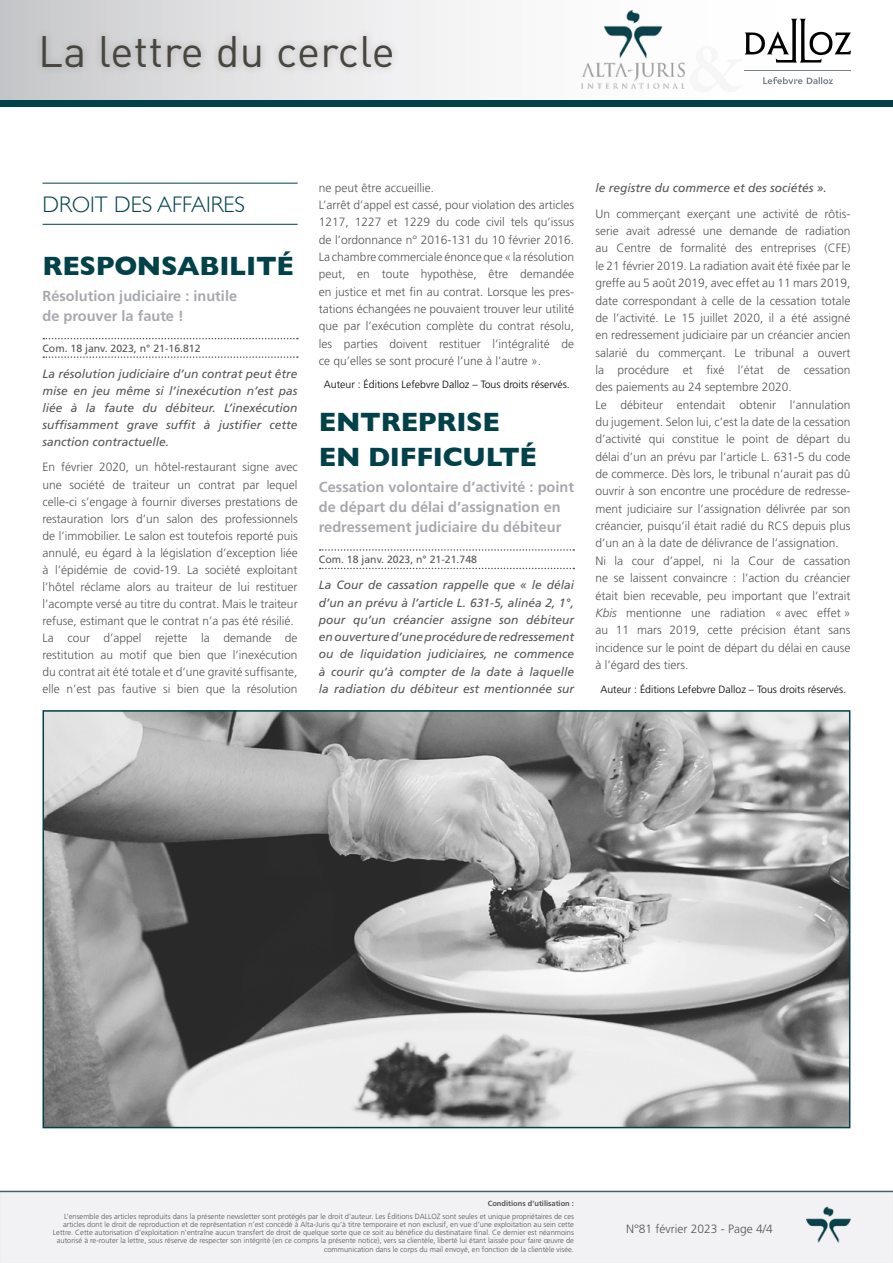
<style>
.page{position:relative;width:893px;height:1263px;background:#fff}
.page>*{position:absolute;margin:0;border:0;box-sizing:border-box;transform-origin:0 0}
.t1{font:43.5px "DIN";letter-spacing:.01em;color:#47453e}
.t2{font:700 27px/34.7px "Gill Sans";letter-spacing:-.01em;color:#00414a}
.t3{font:300 22.5px "Gill Sans";color:#00414a}
.t4{font:700 14.55px/19.8px "Frutiger";color:#a8a9ae}
.t5{font:300 12px/17.4px "Frutiger";color:#565658}
.t6{font:italic 12px/17.2px "Frutiger";color:#565658;text-align:justify}
.t7{font:300 10.5px "Frutiger";color:#000}
.t8{font:10.5px "Frutiger";color:#565658}
.t9{font:300 7.5px/8.2px "Frutiger";color:#565658;text-align:right}
.t10{font:700 7.5px "Frutiger";color:#565658}
.s1{font-style:italic}
</style>
<div class="page">
<svg style="left:0;top:1190px;width:893px;height:73px"></svg>
<hr style="left:43px;top:183px;width:255px;height:1px;background:#00414a">
<hr style="left:43px;top:224px;width:255px;height:1px;background:#00414a">
<svg style="left:43px;top:338px;width:255px;height:1px"></svg>
<svg style="left:43px;top:356px;width:255px;height:2px"></svg>
<svg style="left:320px;top:549px;width:254px;height:2px"></svg>
<svg style="left:320px;top:568px;width:254px;height:1px"></svg>
<img style="left:46px;top:713px;width:801px;height:412px">
<div style="left:43px;top:710px;width:807px;height:418px;border:2px solid #00414a"></div>
<div style="left:0;top:0;width:893px;height:100px;background:linear-gradient(to right,#d0d1d3,#fff)"></div>
<div style="left:35px;top:27px;width:365px;height:48px;background:#000;opacity:.2"></div>
<div style="left:0;top:100px;width:893px;height:7px;background:#00414a"></div>
<img style="left:574px;top:7px;width:117px;height:87px">
<img style="left:806px;top:1205px;width:44px;height:38px">
<svg style="left:745px;top:19px;width:106px;height:44px"></svg>
<hr style="left:745px;top:70px;width:106px;height:1px;background:#7b838d">
<svg style="left:763px;top:77px;width:70px;height:7px"></svg>
<div style="left:43px;top:1200px;width:531px;height:51px;background:#f2f1f3"></div>
<h1 class="t1" style="left:38px;top:24px;width:358px">La lettre du cercle</h1>
<h3 class="t3" style="left:43px;top:187px;width:204px">DROIT DES AFFAIRES</h3>
<h2 class="t2" style="left:43px;top:248px;width:253px">RESPONSABILITÉ</h2>
<p class="t4" style="left:43px;top:287px;width:196px">Résolution judiciaire : inutile de prouver la faute !</p>
<p class="t8" style="left:43px;top:342px;width:160px">Com. 18 janv. 2023, n° 21-16.812</p>
<p class="t6" style="left:43px;top:365px;width:257px">La résolution judiciaire d’un contrat peut être mise en jeu même si l’inexécution n’est pas liée à la faute du débiteur. L’inexécution suffisamment grave suffit à justifier cette sanction contractuelle.</p>
<p class="t5" style="left:43px;top:459px;width:257px">En février 2020, un hôtel-restaurant signe avec une société de traiteur un contrat par lequel celle-ci s’engage à fournir diverses prestations de restauration lors d’un salon des professionnels de l’immobilier. Le salon est toutefois reporté puis annulé, eu égard à la législation d’exception liée à l’épidémie de covid-19. La société exploitant l’hôtel réclame alors au traiteur de lui restituer l’acompte versé au titre du contrat. Mais le traiteur refuse, estimant que le contrat n’a pas été résilié.<br>La cour d’appel rejette la demande de restitution au motif que bien que l’inexécution du contrat ait été totale et d’une gravité suffisante, elle n’est pas fautive si bien que la résolution</p>
<p class="t5" style="left:319px;top:179px;width:257px">ne peut être accueillie.<br>L’arrêt d’appel est cassé, pour violation des articles 1217, 1227 et 1229 du code civil tels qu’issus de l’ordonnance n° 2016-131 du 10 février 2016.<br>La chambre commerciale énonce que « la résolution peut, en toute hypothèse, être demandée en justice et met fin au contrat. Lorsque les pres&shy;tations échangées ne pouvaient trouver leur utilité que par l’exécution complète du contrat résolu, les parties doivent restituer l’intégralité de ce qu’elles se sont procuré l’une à l’autre ».</p>
<p class="t7" style="left:324px;top:379px;width:247px">Auteur : Éditions Lefebvre Dalloz – Tous droits réservés.</p>
<h2 class="t2" style="left:319px;top:404px;width:219px">ENTREPRISE<br>EN DIFFICULTÉ</h2>
<p class="t4" style="left:319px;top:477px;width:257px">Cessation volontaire d’activité : point de départ du délai d’assignation en redressement judiciaire du débiteur</p>
<p class="t8" style="left:319px;top:554px;width:160px">Com. 18 janv. 2023, n° 21-21.748</p>
<p class="t6" style="left:319px;top:576px;width:257px">La Cour de cassation rappelle que « le délai d’un an prévu à l’article L. 631-5, alinéa 2, 1°, pour qu’un créancier assigne son débiteur en ouverture d’une procédure de redressement ou de liquidation judiciaires, ne commence à courir qu’à compter de la date à laquelle la radiation du débiteur est mentionnée sur</p>
<p class="t6" style="left:595px;top:179px;width:233px">le registre du commerce et des sociétés ».</p>
<p class="t5" style="left:595px;top:205px;width:257px">Un commerçant exerçant une activité de rôtis&shy;serie avait adressé une demande de radiation au Centre de formalité des entreprises (CFE) le 21 février 2019. La radiation avait été fixée par le greffe au 5 août 2019, avec effet au 11 mars 2019, date correspondant à celle de la cessation totale de l’activité. Le 15 juillet 2020, il a été assigné en redressement judiciaire par un créancier ancien salarié du commerçant. Le tribunal a ouvert la procédure et fixé l’état de cessation des paiements au 24 septembre 2020.<br>Le débiteur entendait obtenir l’annulation du jugement. Selon lui, c’est la date de la cessation d’activité qui constitue le point de départ du délai d’un an prévu par l’article L. 631-5 du code de commerce. Dès lors, le tribunal n’aurait pas dû ouvrir à son encontre une procédure de redresse&shy;ment judiciaire sur l’assignation délivrée par son créancier, puisqu’il était radié du RCS depuis plus d’un an à la date de délivrance de l’assignation.<br>Ni la cour d’appel, ni la Cour de cassation ne se laissent convaincre : l’action du créancier était bien recevable, peu important que l’extrait <span class="s1">Kbis</span> mentionne une radiation « avec effet » au 11 mars 2019, cette précision étant sans incidence sur le point de départ du délai en cause à l’égard des tiers.</p>
<p class="t7" style="left:600px;top:683px;width:247px">Auteur : Éditions Lefebvre Dalloz – Tous droits réservés.</p>
<p class="t10" style="left:488px;top:1199px;width:88px">Conditions d’utilisation :</p>
<p class="t9" style="left:53px;top:1212px;width:523px">L’ensemble des articles reproduits dans la présente newsletter sont protégés par le droit d’auteur. Les Éditions DALLOZ sont seules et unique propriétaires de ces articles dont le droit de reproduction et de représentation n’est concédé à Alta-Juris qu’à titre temporaire et non exclusif, en vue d’une exploitation au sein cette Lettre. Cette autorisation d’exploitation n’entraîne aucun transfert de droit de quelque sorte que ce soit au bénéfice du destinataire final. Ce dernier est néanmoins autorisé à re-router la lettre, sous réserve de respecter son intégrité (en ce compris la présente notice), vers sa clientèle, liberté lui étant laissée pour faire œuvre de communication dans le corps du mail envoyé, en fonction de la clientèle visée.</p>
<p class="t5" style="left:626px;top:1220px;width:148px">N°81 février 2023 - Page 4/4</p>
</div>
